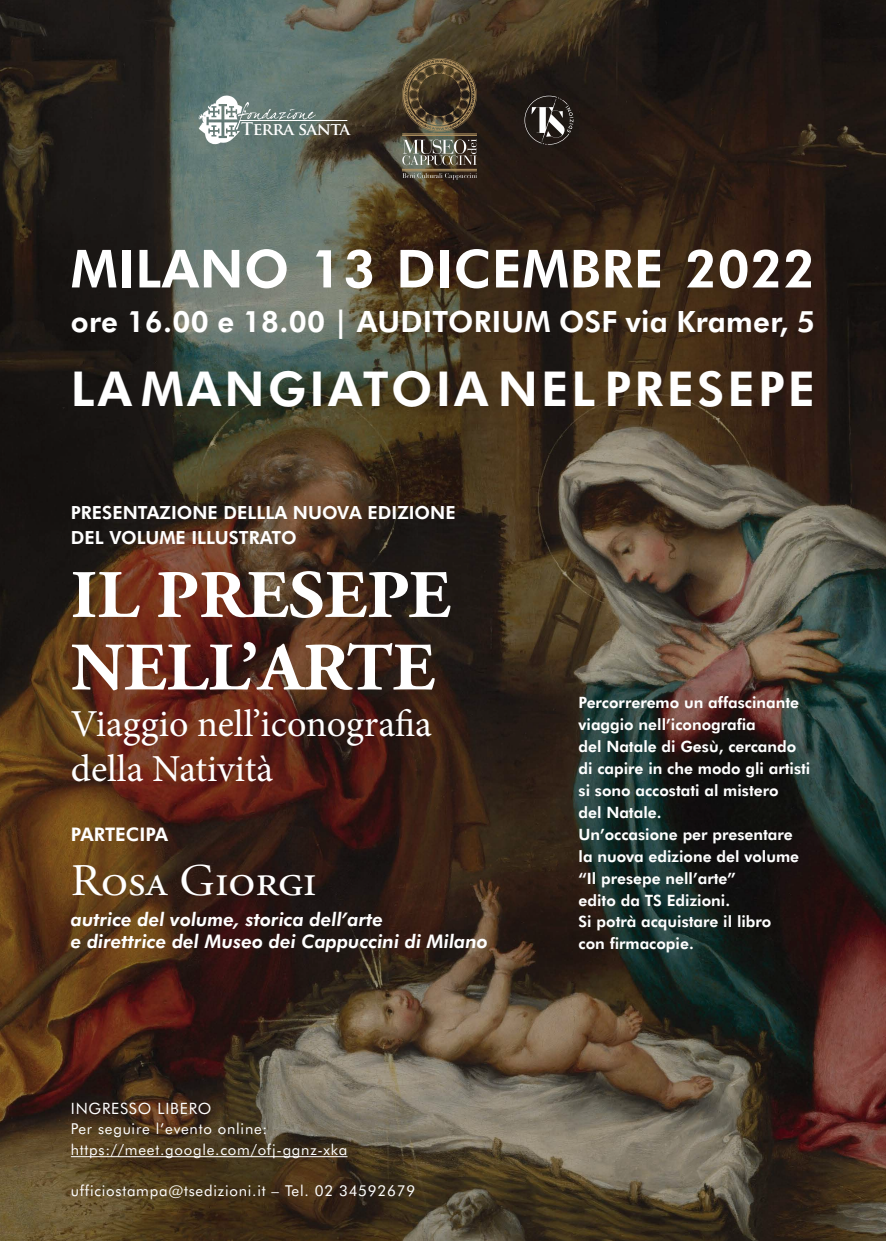
<style>
.page{position:relative;width:886px;height:1241px;background:#fff}
.page>*{position:absolute;margin:0;border:0;box-sizing:border-box;transform-origin:0 0}
.t1{font:700 67.69px/72.5px "Adobe Garamond Pro";color:#fff;scale:1.05 1}
.t2{font:800 52.5px "Futura BT";letter-spacing:.01em;color:#fff}
.t3{font:800 48.12px "Futura BT";letter-spacing:.065em;color:#fff}
.t4{font:45.12px "Adobe Garamond Pro";color:#fff;scale:1.05 1}
.t5{font:38.12px/45px "Minion Pro";color:#fff}
.t6{font:800 29.38px "Futura BT";letter-spacing:.01em;color:#fff}
.t7{font:italic 800 18.75px/21.9px "Futura BT";color:#fff}
.t8{font:800 18.75px "Futura BT";color:#fff}
.t9{font:800 18.12px/25px "Futura BT";color:#fff}
.t10{font:700 17px "Trajan Pro";letter-spacing:-.04em;color:#fff}
.t11{font:800 15.62px/21.9px "Futura BT";color:#fff}
.t12{font:15.62px "Futura BT";letter-spacing:.05em;color:#fff}
.t13{font:15px/20.6px "Futura BT";letter-spacing:.05em;color:#fff}
</style>
<div class="page">
<img style="left:0;top:0;width:886px;height:1240px">
<hr style="left:71px;top:1155px;width:276px;height:1px;background:#fff">
<hr style="left:240px;top:120px;width:107px;height:1px;background:#fff">
<svg style="left:196px;top:95px;width:120px;height:50px;background:#82938e"></svg>
<svg style="left:402px;top:139px;width:75px;height:26px;background:#6e6c62"></svg>
<hr style="left:402px;top:133px;width:75px;height:1px;background:#b49563">
<hr style="left:402px;top:135px;width:75px;height:1px;background:#b49563">
<hr style="left:402px;top:169px;width:75px;height:1px;background:#b49563">
<hr style="left:402px;top:170px;width:75px;height:1px;background:#b49563">
<svg style="left:402px;top:173px;width:75px;height:7px"></svg>
<svg style="left:402px;top:58px;width:75px;height:74px;background:#51432d"></svg>
<svg style="left:524px;top:96px;width:49px;height:49px;background:#4a4541"></svg>
<p class="t10" style="left:241px;top:119px;width:110px">Terra santa</p>
<h2 class="t2" style="left:71px;top:237px;width:746px">MILANO 13 DICEMBRE 2022</h2>
<h3 class="t6" style="left:71px;top:303px;width:746px">ore 16.00 e 18.00 | AUDITORIUM OSF via Kramer, 5</h3>
<h3 class="t3" style="left:71px;top:360px;width:746px">LA MANGIATOIA NEL PRESEPE</h3>
<p class="t9" style="left:71px;top:499px;width:386px">PRESENTAZIONE DELLLA NUOVA EDIZIONE<br>DEL VOLUME ILLUSTRATO</p>
<h1 class="t1" style="left:71px;top:560px;width:363px">IL PRESEPE<br>NELL’ARTE</h1>
<h3 class="t5" style="left:71px;top:701px;width:363px">Viaggio nell’iconografia della Natività</h3>
<p class="t8" style="left:71px;top:823px;width:99px">PARTECIPA</p>
<h3 class="t4" style="left:71px;top:853px;width:236px">Rosa Giorgi</h3>
<p class="t7" style="left:71px;top:908px;width:418px">autrice del volume, storica dell’arte<br>e direttrice del Museo dei Cappuccini di Milano</p>
<p class="t12" style="left:71px;top:1098px;width:142px">INGRESSO LIBERO</p>
<p class="t13" style="left:71px;top:1118px;width:278px">Per seguire l’evento online: https://meet.google.com/ofj-ggnz-xka</p>
<p class="t13" style="left:71px;top:1180px;width:346px">ufficiostampa@tsedizioni.it – Tel. 02 34592679</p>
<p class="t11" style="left:578px;top:691px;width:233px">Percorreremo un affascinante viaggio nell’iconografia<br>del Natale di Gesù, cercando di capire in che modo gli artisti si sono accostati al mistero<br>del Natale.<br>Un’occasione per presentare la nuova edizione del volume “Il presepe nell’arte”<br>edito da TS Edizioni.<br>Si potrà acquistare il libro<br>con firmacopie.</p>
</div>
